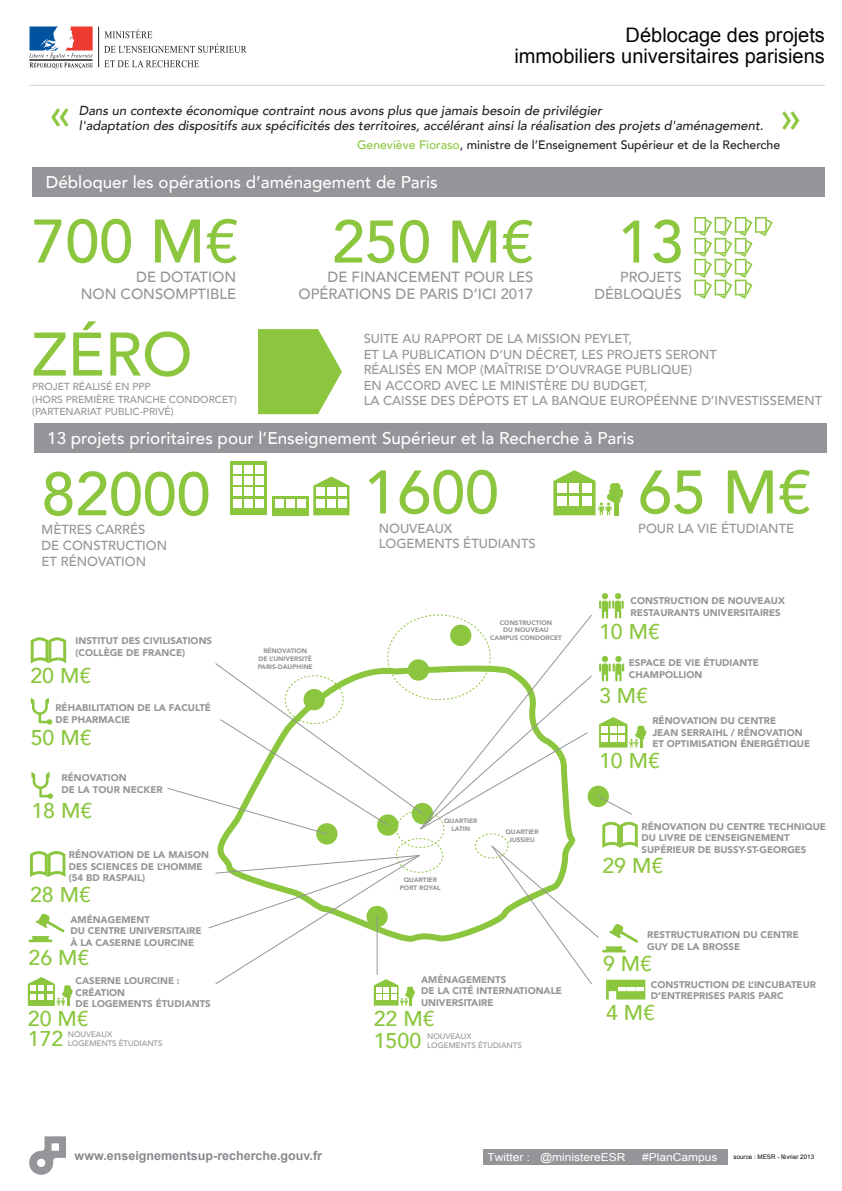
<style>
.page{position:relative;width:842px;height:1191px;background:#fff}
.page>*{position:absolute;margin:0;border:0;box-sizing:border-box;transform-origin:0 0}
.t1{font:500 60.8px "Avenir";color:#8bc63e}
.t2{font:500 59.3px "Avenir";color:#8bc63e}
.t3{font:500 42.3px "Avenir";color:#8bc63e}
.t4{font:500 21.3px "Avenir";color:#8bc63e}
.t5{font:20px/21.7px "Arial";color:#090409;text-align:right}
.t6{font:500 17px "Avenir";color:#fff}
.t7{font:500 14.8px/17.7px "Avenir";color:#939598;text-align:right}
.t8{font:500 14.5px/17.4px "Avenir";color:#939598;text-align:right}
.t9{font:500 13.1px/15.7px "Avenir";color:#939598}
.t10{font:italic 500 13px/15.6px "Avenir";color:#231f20}
.t11{font:500 12.9px/15.5px "Avenir";color:#939598}
.t12{font:700 12.5px "Arial";color:#88898e}
.t13{font:500 12.2px "Avenir";color:#231f20}
.t14{font:10.9px "Arial";color:#fff;scale:1.1 1}
.t15{font:500 10.2px/12.2px "Avenir";color:#939598}
.t16{font:900 9.7px/11.6px "Avenir";color:#939598}
.t17{font:500 7.9px "Avenir";color:#939598}
.t18{font:900 6.5px/7.8px "Avenir";color:#939598;text-align:center}
.t19{font:6.3px "Arial";color:#090409}
.s1{color:#8bc63e}
</style>
<div class="page">
<div style="left:32px;top:167px;width:793px;height:29px;background:#939598"></div>
<div style="left:34px;top:423px;width:792px;height:30px;background:#939598"></div>
<svg style="left:230px;top:461px;width:37px;height:54px"></svg>
<div style="left:272px;top:496px;width:36px;height:19px;background:#8bc63e"></div>
<svg style="left:313px;top:476px;width:36px;height:39px"></svg>
<div style="left:234px;top:465px;width:8px;height:8px;background:#fff"></div>
<div style="left:245px;top:465px;width:8px;height:8px;background:#fff"></div>
<div style="left:256px;top:465px;width:8px;height:8px;background:#fff"></div>
<div style="left:234px;top:476px;width:8px;height:8px;background:#fff"></div>
<div style="left:245px;top:476px;width:8px;height:8px;background:#fff"></div>
<div style="left:256px;top:476px;width:8px;height:8px;background:#fff"></div>
<div style="left:234px;top:488px;width:8px;height:8px;background:#fff"></div>
<div style="left:245px;top:488px;width:8px;height:8px;background:#fff"></div>
<div style="left:256px;top:488px;width:8px;height:8px;background:#fff"></div>
<div style="left:234px;top:499px;width:8px;height:8px;background:#fff"></div>
<div style="left:245px;top:499px;width:8px;height:8px;background:#fff"></div>
<div style="left:256px;top:499px;width:8px;height:8px;background:#fff"></div>
<div style="left:316px;top:488px;width:8px;height:8px;background:#fff"></div>
<div style="left:327px;top:488px;width:8px;height:8px;background:#fff"></div>
<div style="left:338px;top:488px;width:8px;height:8px;background:#fff"></div>
<div style="left:316px;top:499px;width:8px;height:8px;background:#fff"></div>
<div style="left:327px;top:499px;width:8px;height:8px;background:#fff"></div>
<div style="left:338px;top:499px;width:8px;height:8px;background:#fff"></div>
<div style="left:275px;top:499px;width:8px;height:8px;background:#fff"></div>
<div style="left:286px;top:499px;width:8px;height:8px;background:#fff"></div>
<div style="left:297px;top:499px;width:8px;height:8px;background:#fff"></div>
<svg style="left:694px;top:217px;width:79px;height:82px"></svg>
<hr style="left:29px;top:85px;width:796px;height:1px;background:#d1d2d4">
<svg style="left:29px;top:1136px;width:37px;height:38px"></svg>
<svg style="left:29px;top:26px;width:64px;height:43px"></svg>
<svg style="left:104px;top:29px;width:48px;height:9px"></svg>
<svg style="left:104px;top:44px;width:143px;height:9px"></svg>
<svg style="left:104px;top:60px;width:95px;height:7px"></svg>
<hr style="left:98px;top:27px;width:1px;height:40px;background:#231f20">
<div style="left:483px;top:1149px;width:245px;height:15px;background:#939598"></div>
<svg style="left:31px;top:637px;width:35px;height:26px"></svg>
<svg style="left:30px;top:851px;width:35px;height:26px"></svg>
<svg style="left:31px;top:698px;width:21px;height:26px"></svg>
<svg style="left:28px;top:977px;width:45px;height:29px"></svg>
<svg style="left:28px;top:913px;width:36px;height:29px"></svg>
<svg style="left:553px;top:470px;width:58px;height:45px"></svg>
<hr style="left:614px;top:498px;width:4px;height:17px;background:#8bc63e">
<div style="left:607px;top:493px;width:7px;height:7px;background:#8bc63e;border-radius:50%"></div>
<div style="left:609px;top:488px;width:7px;height:7px;background:#8bc63e;border-radius:50%"></div>
<div style="left:616px;top:491px;width:7px;height:8px;background:#8bc63e;border-radius:50%"></div>
<div style="left:612px;top:491px;width:7px;height:8px;background:#8bc63e;border-radius:50%"></div>
<div style="left:613px;top:497px;width:7px;height:7px;background:#8bc63e;border-radius:50%"></div>
<div style="left:610px;top:495px;width:7px;height:7px;background:#8bc63e;border-radius:50%"></div>
<div style="left:616px;top:488px;width:7px;height:8px;background:#8bc63e;border-radius:50%"></div>
<div style="left:610px;top:483px;width:7px;height:7px;background:#8bc63e;border-radius:50%"></div>
<div style="left:613px;top:483px;width:7px;height:7px;background:#8bc63e;border-radius:50%"></div>
<svg style="left:31px;top:772px;width:22px;height:27px"></svg>
<svg style="left:167px;top:593px;width:479px;height:412px"></svg>
<svg style="left:258px;top:329px;width:84px;height:85px"></svg>
<h3 class="t5" style="left:514px;top:24px;width:312px">Déblocage des projets<br>immobiliers universitaires parisiens</h3>
<h3 class="t10" style="left:79px;top:102px;width:686px">Dans un contexte économique contraint nous avons plus que jamais besoin de privilégier<br>l'adaptation des dispositifs aux spécificités des territoires, accélérant ainsi la réalisation des projets d'aménagement.</h3>
<p class="t13" style="left:357px;top:134px;width:425px"><span class="s1">Geneviève Fioraso</span>, ministre de l’Enseignement Supérieur et de la Recherche</p>
<h3 class="t3" style="left:50px;top:77px;width:23px">«</h3>
<h3 class="t3" style="left:801px;top:161px;width:23px;rotate:-180deg">«</h3>
<h3 class="t6" style="left:46px;top:167px;width:393px">Débloquer les opérations d’aménagement de Paris</h3>
<h1 class="t1" style="left:32px;top:189px;width:209px">700 M€</h1>
<h3 class="t7" style="left:81px;top:267px;width:157px">DE DOTATION<br>NON CONSOMPTIBLE</h3>
<h1 class="t1" style="left:32px;top:302px;width:162px">ZÉRO</h1>
<p class="t15" style="left:32px;top:380px;width:206px">PROJET RÉALISÉ EN PPP<br>(HORS PREMIÈRE TRANCHE CONDORCET) (PARTENARIAT PUBLIC-PRIVÉ)</p>
<h2 class="t2" style="left:332px;top:191px;width:204px">250 M€</h2>
<h3 class="t7" style="left:298px;top:267px;width:237px">DE FINANCEMENT POUR LES<br>OPÉRATIONS DE PARIS D’ICI 2017</h3>
<h2 class="t2" style="left:617px;top:191px;width:67px">13</h2>
<h3 class="t8" style="left:594px;top:267px;width:89px">PROJETS<br>DÉBLOQUÉS</h3>
<h3 class="t11" style="left:364px;top:330px;width:460px">SUITE AU RAPPORT DE LA MISSION PEYLET,<br>ET LA PUBLICATION D’UN DÉCRET, LES PROJETS SERONT<br>RÉALISÉS EN MOP (MAÎTRISE D’OUVRAGE PUBLIQUE)<br>EN ACCORD AVEC LE MINISTÈRE DU BUDGET,<br>LA CAISSE DES DÉPOTS ET LA BANQUE EUROPÉENNE D’INVESTISSEMENT</h3>
<h3 class="t6" style="left:47px;top:424px;width:588px">13 projets prioritaires pour l’Enseignement Supérieur et la Recherche à Paris</h3>
<h1 class="t1" style="left:42px;top:441px;width:170px">82000</h1>
<h3 class="t9" style="left:42px;top:521px;width:127px">MÈTRES CARRÉS<br>DE CONSTRUCTION<br>ET RÉNOVATION</h3>
<p class="t16" style="left:76px;top:634px;width:138px">INSTITUT DES CIVILISATIONS (COLLÈGE DE FRANCE)</p>
<h3 class="t4" style="left:30px;top:657px;width:62px">20 M€</h3>
<p class="t16" style="left:55px;top:702px;width:157px">RÉHABILITATION DE LA FACULTÉ<br>DE PHARMACIE</p>
<h3 class="t4" style="left:31px;top:719px;width:62px">50 M€</h3>
<p class="t16" style="left:61px;top:772px;width:103px">RÉNOVATION<br>DE LA TOUR NECKER</p>
<h3 class="t4" style="left:31px;top:792px;width:62px">18 M€</h3>
<p class="t16" style="left:69px;top:849px;width:142px">RÉNOVATION DE LA MAISON<br>DES SCIENCES DE L’HOMME (54 BD RASPAIL)</p>
<h3 class="t4" style="left:30px;top:875px;width:62px">28 M€</h3>
<p class="t16" style="left:70px;top:913px;width:133px">AMÉNAGEMENT<br>DU CENTRE UNIVERSITAIRE<br>À LA CASERNE LOURCINE</p>
<h3 class="t4" style="left:28px;top:938px;width:62px">26 M€</h3>
<p class="t16" style="left:76px;top:974px;width:137px">CASERNE LOURCINE :<br>CRÉATION<br>DE LOGEMENTS ÉTUDIANTS</p>
<h3 class="t4" style="left:28px;top:1000px;width:62px">20 M€</h3>
<p class="t17" style="left:68px;top:1027px;width:46px">NOUVEAUX</p>
<h3 class="t4" style="left:28px;top:1020px;width:37px">172</h3>
<p class="t17" style="left:68px;top:1036px;width:96px">LOGEMENTS ÉTUDIANTS</p>
<p class="t18" style="left:258px;top:647px;width:57px">RÉNOVATION<br>DE L’UNIVERSITÉ<br>PARIS-DAUPHINE</p>
<h1 class="t1" style="left:364px;top:440px;width:137px">1600</h1>
<h3 class="t9" style="left:379px;top:519px;width:159px">NOUVEAUX<br>LOGEMENTS ÉTUDIANTS</h3>
<p class="t18" style="left:490px;top:618px;width:73px">CONSTRUCTION<br>DU NOUVEAU<br>CAMPUS CONDORCET</p>
<p class="t18" style="left:444px;top:817px;width:35px">QUARTIER<br>LATIN</p>
<p class="t18" style="left:400px;top:875px;width:42px">QUARTIER<br>PORT ROYAL</p>
<p class="t18" style="left:505px;top:827px;width:35px">QUARTIER<br>JUSSIEU</p>
<p class="t16" style="left:421px;top:973px;width:142px">AMÉNAGEMENTS<br>DE LA CITÉ INTERNATIONALE<br>UNIVERSITAIRE</p>
<h3 class="t4" style="left:374px;top:1000px;width:62px">22 M€</h3>
<p class="t17" style="left:427px;top:1029px;width:46px">NOUVEAUX</p>
<h3 class="t4" style="left:374px;top:1022px;width:49px">1500</h3>
<p class="t17" style="left:427px;top:1038px;width:96px">LOGEMENTS ÉTUDIANTS</p>
<h1 class="t1" style="left:638px;top:440px;width:175px">65 M€</h1>
<h3 class="t9" style="left:638px;top:519px;width:157px">POUR LA VIE ÉTUDIANTE</h3>
<p class="t16" style="left:631px;top:595px;width:156px">CONSTRUCTION DE NOUVEAUX<br>RESTAURANTS UNIVERSITAIRES</p>
<h3 class="t4" style="left:599px;top:613px;width:62px">10 M€</h3>
<p class="t16" style="left:629px;top:656px;width:132px">ESPACE DE VIE ÉTUDIANTE<br>CHAMPOLLION</p>
<h3 class="t4" style="left:599px;top:677px;width:50px">3 M€</h3>
<p class="t16" style="left:652px;top:714px;width:159px">RÉNOVATION DU CENTRE<br>JEAN SERRAIHL / RÉNOVATION<br>ET OPTIMISATION ÉNERGÉTIQUE</p>
<h3 class="t4" style="left:599px;top:741px;width:62px">10 M€</h3>
<p class="t16" style="left:642px;top:820px;width:186px">RÉNOVATION DU CENTRE TECHNIQUE<br>DU LIVRE DE L’ENSEIGNEMENT<br>SUPÉRIEUR DE BUSSY-ST-GEORGES</p>
<h3 class="t4" style="left:602px;top:847px;width:62px">29 M€</h3>
<p class="t16" style="left:647px;top:928px;width:153px">RESTRUCTURATION DU CENTRE<br>GUY DE LA BROSSE</p>
<h3 class="t4" style="left:603px;top:945px;width:50px">9 M€</h3>
<p class="t16" style="left:651px;top:978px;width:167px">CONSTRUCTION DE L’INCUBATEUR<br>D’ENTREPRISES PARIS PARC</p>
<h3 class="t4" style="left:606px;top:994px;width:50px">4 M€</h3>
<p class="t12" style="left:75px;top:1146px;width:249px">www.enseignementsup-recherche.gouv.fr</p>
<p class="t14" style="left:487px;top:1149px;width:127px">Twitter : @ministereESR</p>
<p class="t14" style="left:642px;top:1149px;width:70px">#PlanCampus</p>
<p class="t19" style="left:733px;top:1152px;width:82px">source : MESR - février 2013</p>
</div>
